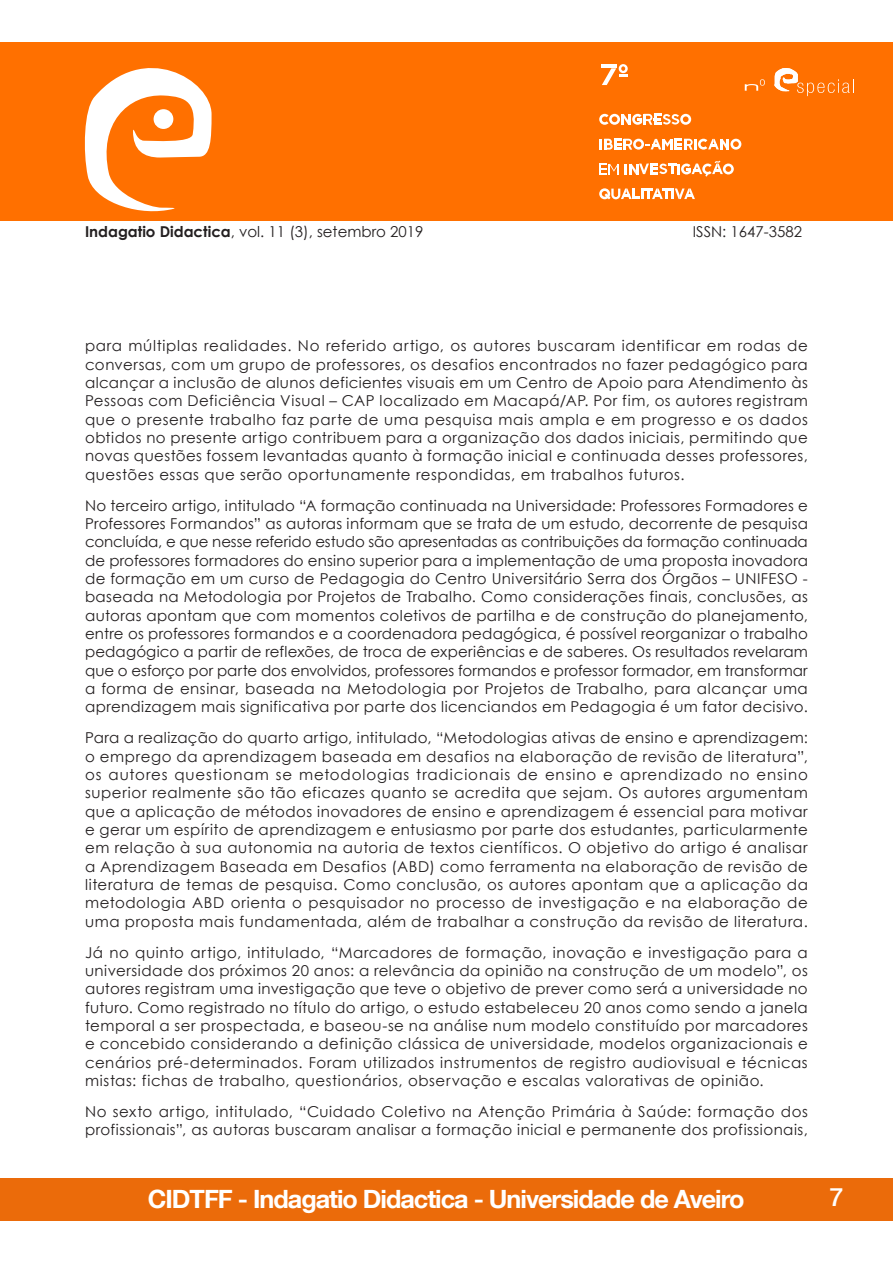
<style>
.page{position:relative;width:893px;height:1263px;background:#fff}
.page>*{position:absolute;margin:0;border:0;box-sizing:border-box;transform-origin:0 0}
.t1{font:700 25.2px "Helvetica Neue LT Com";letter-spacing:-.04em;color:#fff}
.t2{font:500 25.2px "Helvetica Neue LT Com";color:#fff}
.paragrafos{font:15px/18.3px "Century Gothic";letter-spacing:.035em;color:#231f20;text-align:justify}
.paragrafos-2{font:15px "Century Gothic";color:#231f20}
.s1{font-weight:700}
</style>
<div class="page">
<div style="left:0;top:43px;width:893px;height:178px;background:#ff7000"></div>
<div style="left:0;top:1178px;width:893px;height:42px;background:#eb6b0a"></div>
<svg style="left:83px;top:42px;width:129px;height:170px"></svg>
<svg style="left:774px;top:68px;width:80px;height:28px"></svg>
<svg style="left:745px;top:79px;width:20px;height:12px"></svg>
<svg style="left:619px;top:64px;width:9px;height:9px"></svg>
<hr style="left:601px;top:64px;width:15px;height:4px;background:#fff">
<svg style="left:602px;top:66px;width:25px;height:19px"></svg>
<div style="left:680px;top:114px;width:11px;height:11px;background:#fff;border-radius:50%"></div>
<svg style="left:599px;top:188px;width:11px;height:11px"></svg>
<div style="left:730px;top:139px;width:11px;height:11px;background:#fff;border-radius:50%"></div>
<div style="left:723px;top:164px;width:11px;height:10px;background:#fff;border-radius:50%"></div>
<svg style="left:602px;top:188px;width:93px;height:11px"></svg>
<svg style="left:599px;top:114px;width:90px;height:11px"></svg>
<svg style="left:599px;top:139px;width:140px;height:11px"></svg>
<svg style="left:600px;top:163px;width:19px;height:12px"></svg>
<svg style="left:625px;top:161px;width:106px;height:16px"></svg>
<p class="paragrafos-2" style="left:85px;top:221px;width:340px"><span class="s1">Indagatio Didactica</span>, vol. 11 (3), setembro 2019</p>
<p class="paragrafos-2" style="left:693px;top:221px;width:111px">ISSN: 1647-3582</p>
<p class="paragrafos" style="left:85px;top:337px;width:724px">para múltiplas realidades. No referido artigo, os autores buscaram identificar em rodas de conversas, com um grupo de professores, os desafios encontrados no fazer pedagógico para alcançar a inclusão de alunos deficientes visuais em um Centro de Apoio para Atendimento às Pessoas com Deficiência Visual – CAP localizado em Macapá/AP. Por fim, os autores registram que o presente trabalho faz parte de uma pesquisa mais ampla e em progresso e os dados obtidos no presente artigo contribuem para a organização dos dados iniciais, permitindo que novas questões fossem levantadas quanto à formação inicial e continuada desses professores, questões essas que serão oportunamente respondidas, em trabalhos futuros.</p>
<p class="paragrafos" style="left:85px;top:496px;width:724px">No terceiro artigo, intitulado “A formação continuada na Universidade: Professores Formadores e Professores Formandos” as autoras informam que se trata de um estudo, decorrente de pesquisa concluída, e que nesse referido estudo são apresentadas as contribuições da formação continuada de professores formadores do ensino superior para a implementação de uma proposta inovadora de formação em um curso de Pedagogia do Centro Universitário Serra dos Órgãos – UNIFESO - baseada na Metodologia por Projetos de Trabalho. Como considerações finais, conclusões, as autoras apontam que com momentos coletivos de partilha e de construção do planejamento, entre os professores formandos e a coordenadora pedagógica, é possível reorganizar o trabalho pedagógico a partir de reflexões, de troca de experiências e de saberes. Os resultados revelaram que o esforço por parte dos envolvidos, professores formandos e professor formador, em transformar a forma de ensinar, baseada na Metodologia por Projetos de Trabalho, para alcançar uma aprendizagem mais significativa por parte dos licenciandos em Pedagogia é um fator decisivo.</p>
<p class="paragrafos" style="left:85px;top:729px;width:724px">Para a realização do quarto artigo, intitulado, “Metodologias ativas de ensino e aprendizagem: o emprego da aprendizagem baseada em desafios na elaboração de revisão de literatura”, os autores questionam se metodologias tradicionais de ensino e aprendizado no ensino superior realmente são tão eficazes quanto se acredita que sejam. Os autores argumentam que a aplicação de métodos inovadores de ensino e aprendizagem é essencial para motivar e gerar um espírito de aprendizagem e entusiasmo por parte dos estudantes, particularmente em relação à sua autonomia na autoria de textos científicos. O objetivo do artigo é analisar a Aprendizagem Baseada em Desafios (ABD) como ferramenta na elaboração de revisão de literatura de temas de pesquisa. Como conclusão, os autores apontam que a aplicação da metodologia ABD orienta o pesquisador no processo de investigação e na elaboração de uma proposta mais fundamentada, além de trabalhar a construção da revisão de literatura.</p>
<p class="paragrafos" style="left:85px;top:943px;width:724px">Já no quinto artigo, intitulado, “Marcadores de formação, inovação e investigação para a universidade dos próximos 20 anos: a relevância da opinião na construção de um modelo”, os autores registram uma investigação que teve o objetivo de prever como será a universidade no futuro. Como registrado no título do artigo, o estudo estabeleceu 20 anos como sendo a janela temporal a ser prospectada, e baseou-se na análise num modelo constituído por marcadores e concebido considerando a definição clássica de universidade, modelos organizacionais e cenários pré-determinados. Foram utilizados instrumentos de registro audiovisual e técnicas mistas: fichas de trabalho, questionários, observação e escalas valorativas de opinião.</p>
<p class="paragrafos" style="left:85px;top:1102px;width:724px">No sexto artigo, intitulado, “Cuidado Coletivo na Atenção Primária à Saúde: formação dos profissionais”, as autoras buscaram analisar a formação inicial e permanente dos profissionais,</p>
<p class="t1" style="left:148px;top:1183px;width:598px">CIDTFF - Indagatio Didactica - Universidade de Aveiro</p>
<p class="t2" style="left:829px;top:1181px;width:16px">7</p>
</div>
